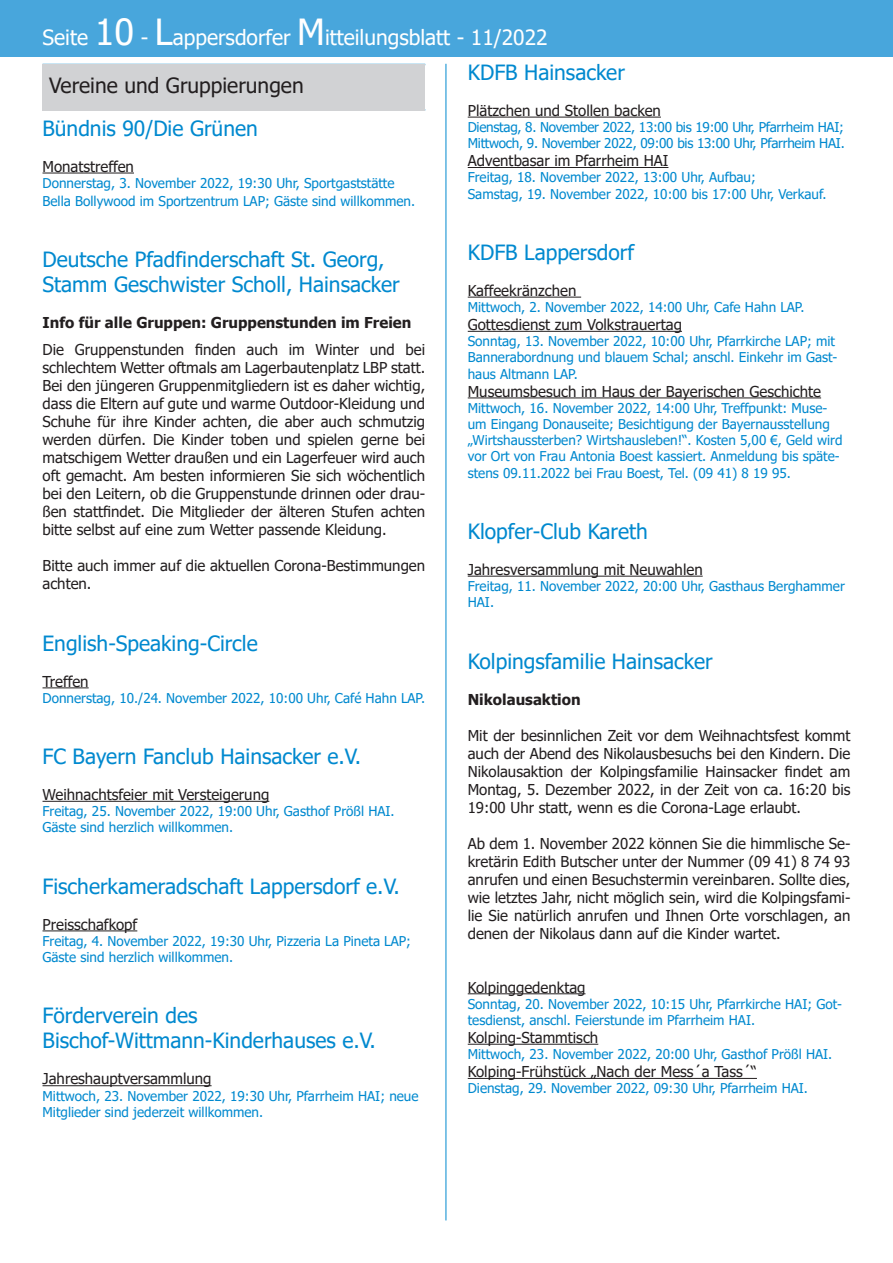
<style>
.page{position:relative;width:893px;height:1263px;background:#fff}
.page>*{position:absolute;margin:0;border:0;box-sizing:border-box;transform-origin:0 0}
.t1{font:21px/25.2px "Tahoma";color:#0089cf}
.t2{font:21px "Tahoma";color:#fff}
.t3{font:21px "Tahoma";color:#231f20}
.t4{font:15px/18px "Tahoma";color:#231f20;text-align:justify}
.t5{font:700 15px "Tahoma";color:#231f20}
.t6{font:13.5px/16.2px "Tahoma";color:#0089cf}
.t7{font:13.5px/16.2px "Tahoma";letter-spacing:-.02em;color:#0089cf}
.s1{font-size:36px}
</style>
<div class="page">
<div style="left:0;top:0;width:893px;height:57px;background:#48a6dc"></div>
<hr style="left:446px;top:64px;width:1px;height:1156px;background:#0089cf">
<hr style="left:468px;top:1078px;width:289px;height:1px;background:#231f20">
<hr style="left:468px;top:1044px;width:130px;height:1px;background:#231f20">
<hr style="left:468px;top:993px;width:117px;height:1px;background:#231f20">
<hr style="left:468px;top:576px;width:235px;height:1px;background:#231f20">
<hr style="left:468px;top:397px;width:353px;height:1px;background:#231f20">
<hr style="left:468px;top:331px;width:214px;height:1px;background:#231f20">
<div style="left:43px;top:64px;width:382px;height:47px;background:#d1d2d4"></div>
<hr style="left:43px;top:1085px;width:169px;height:1px;background:#231f20">
<hr style="left:43px;top:930px;width:94px;height:1px;background:#231f20">
<hr style="left:43px;top:801px;width:226px;height:1px;background:#231f20">
<hr style="left:43px;top:173px;width:91px;height:1px;background:#231f20">
<hr style="left:43px;top:687px;width:46px;height:1px;background:#231f20">
<hr style="left:468px;top:117px;width:193px;height:1px;background:#231f20">
<hr style="left:468px;top:167px;width:200px;height:1px;background:#231f20">
<hr style="left:468px;top:297px;width:113px;height:1px;background:#231f20">
<h1 class="t2" style="left:43px;top:24px;width:507px">Seite <span class="s1">10</span> - <span class="s1">L</span>appersdorfer <span class="s1">M</span>itteilungsblatt - 11/2022</h1>
<p class="t3" style="left:49px;top:71px;width:256px">Vereine und Gruppierungen</p>
<h3 class="t1" style="left:43px;top:117px;width:217px">Bündnis 90/Die Grünen</h3>
<p class="t4" style="left:43px;top:158px;width:93px">Monatstreffen</p>
<p class="t6" style="left:43px;top:175px;width:374px;line-height:18px">Donnerstag, 3. November 2022, 19:30 Uhr, Sportgaststätte<br>Bella Bollywood im Sportzentrum LAP; Gäste sind willkommen.</p>
<h3 class="t1" style="left:468px;top:61px;width:159px">KDFB Hainsacker</h3>
<p class="t4" style="left:468px;top:102px;width:195px">Plätzchen und Stollen backen</p>
<p class="t7" style="left:468px;top:120px;width:379px">Dienstag, 8. November 2022, 13:00 bis 19:00 Uhr, Pfarrheim HAI;<br>Mittwoch, 9. November 2022, 09:00 bis 13:00 Uhr, Pfarrheim HAI.</p>
<p class="t4" style="left:468px;top:153px;width:202px">Adventbasar im Pfarrheim HAI</p>
<p class="t6" style="left:468px;top:170px;width:360px">Freitag, 18. November 2022, 13:00 Uhr, Aufbau;<br>Samstag, 19. November 2022, 10:00 bis 17:00 Uhr, Verkauf.</p>
<h3 class="t1" style="left:43px;top:248px;width:359px">Deutsche Pfadfinderschaft St. Georg,<br>Stamm Geschwister Scholl, Hainsacker</h3>
<h5 class="t5" style="left:43px;top:312px;width:370px">Info für alle Gruppen: Gruppenstunden im Freien</h5>
<p class="t4" style="left:43px;top:342px;width:384px">Die Gruppenstunden finden auch im Winter und bei schlechtem Wetter oftmals am Lagerbautenplatz LBP statt.<br>Bei den jüngeren Gruppenmitgliedern ist es daher wichtig, dass die Eltern auf gute und warme Outdoor-Kleidung und Schuhe für ihre Kinder achten, die aber auch schmutzig werden dürfen. Die Kinder toben und spielen gerne bei matschigem Wetter draußen und ein Lagerfeuer wird auch oft gemacht. Am besten informieren Sie sich wöchentlich</p>
<p class="t4" style="left:43px;top:486px;width:384px">bei den Leitern, ob die Gruppenstunde drinnen oder drau-</p>
<p class="t4" style="left:43px;top:504px;width:384px">ßen stattfindet. Die Mitglieder der älteren Stufen achten bitte selbst auf eine zum Wetter passende Kleidung.</p>
<p class="t4" style="left:43px;top:558px;width:384px">Bitte auch immer auf die aktuellen Corona-Bestimmungen achten.</p>
<h3 class="t1" style="left:43px;top:631px;width:217px">English-Speaking-Circle</h3>
<p class="t4" style="left:43px;top:673px;width:48px">Treffen</p>
<p class="t6" style="left:43px;top:691px;width:384px">Donnerstag, 10./24. November 2022, 10:00 Uhr, Café Hahn LAP.</p>
<h3 class="t1" style="left:43px;top:745px;width:320px">FC Bayern Fanclub Hainsacker e.V.</h3>
<p class="t4" style="left:43px;top:786px;width:228px">Weihnachtsfeier mit Versteigerung</p>
<p class="t6" style="left:43px;top:804px;width:354px">Freitag, 25. November 2022, 19:00 Uhr, Gasthof Prößl HAI.<br>Gäste sind herzlich willkommen.</p>
<h3 class="t1" style="left:43px;top:874px;width:359px">Fischerkameradschaft Lappersdorf e.V.</h3>
<p class="t4" style="left:43px;top:916px;width:96px">Preisschafkopf</p>
<p class="t6" style="left:43px;top:934px;width:370px">Freitag, 4. November 2022, 19:30 Uhr, Pizzeria La Pineta LAP;<br>Gäste sind herzlich willkommen.</p>
<h3 class="t1" style="left:43px;top:1004px;width:335px">Förderverein des<br>Bischof-Wittmann-Kinderhauses e.V.</h3>
<p class="t4" style="left:43px;top:1071px;width:171px">Jahreshauptversammlung</p>
<p class="t6" style="left:43px;top:1088px;width:378px">Mittwoch, 23. November 2022, 19:30 Uhr, Pfarrheim HAI; neue<br>Mitglieder sind jederzeit willkommen.</p>
<h3 class="t1" style="left:468px;top:241px;width:168px">KDFB Lappersdorf</h3>
<p class="t4" style="left:468px;top:282px;width:110px">Kaffeekränzchen</p>
<p class="t6" style="left:468px;top:300px;width:338px">Mittwoch, 2. November 2022, 14:00 Uhr, Cafe Hahn LAP.</p>
<p class="t4" style="left:468px;top:316px;width:216px">Gottesdienst zum Volkstrauertag</p>
<p class="t6" style="left:468px;top:334px;width:371px">Sonntag, 13. November 2022, 10:00 Uhr, Pfarrkirche LAP; mit<br>Bannerabordnung und blauem Schal; anschl. Einkehr im Gast&shy;haus Altmann LAP.</p>
<p class="t4" style="left:468px;top:383px;width:355px">Museumsbesuch im Haus der Bayerischen Geschichte</p>
<p class="t6" style="left:468px;top:401px;width:376px">Mittwoch, 16. November 2022, 14:00 Uhr, Treffpunkt: Muse&shy;um Eingang Donauseite; Besichtigung der Bayernausstellung „Wirtshaussterben? Wirtshausleben!“. Kosten 5,00 €, Geld wird vor Ort von Frau Antonia Boest kassiert. Anmeldung bis späte&shy;stens 09.11.2022 bei Frau Boest, Tel. (09 41) 8 19 95.</p>
<h3 class="t1" style="left:468px;top:520px;width:182px">Klopfer-Club Kareth</h3>
<p class="t4" style="left:468px;top:561px;width:236px">Jahresversammlung mit Neuwahlen</p>
<p class="t6" style="left:468px;top:579px;width:379px">Freitag, 11. November 2022, 20:00 Uhr, Gasthaus Berghammer<br>HAI.</p>
<h3 class="t1" style="left:468px;top:649px;width:246px">Kolpingsfamilie Hainsacker</h3>
<h5 class="t5" style="left:468px;top:688px;width:114px">Nikolausaktion</h5>
<p class="t4" style="left:468px;top:727px;width:384px">Mit der besinnlichen Zeit vor dem Weihnachtsfest kommt auch der Abend des Nikolausbesuchs bei den Kindern. Die Nikolausaktion der Kolpingsfamilie Hainsacker findet am Montag, 5. Dezember 2022, in der Zeit von ca. 16:20 bis</p>
<p class="t4" style="left:468px;top:799px;width:335px">19:00 Uhr statt, wenn es die Corona-Lage erlaubt.</p>
<p class="t4" style="left:468px;top:835px;width:384px">Ab dem 1. November 2022 können Sie die himmlische Se&shy;kretärin Edith Butscher unter der Nummer (09 41) 8 74 93 anrufen und einen Besuchstermin vereinbaren. Sollte dies, wie letztes Jahr, nicht möglich sein, wird die Kolpingsfami&shy;lie Sie natürlich anrufen und Ihnen Orte vorschlagen, an denen der Nikolaus dann auf die Kinder wartet.</p>
<p class="t4" style="left:468px;top:979px;width:119px">Kolpinggedenktag</p>
<p class="t6" style="left:468px;top:996px;width:376px">Sonntag, 20. November 2022, 10:15 Uhr, Pfarrkirche HAI; Got&shy;tesdienst, anschl. Feierstunde im Pfarrheim HAI.</p>
<p class="t4" style="left:468px;top:1029px;width:132px">Kolping-Stammtisch</p>
<p class="t6" style="left:468px;top:1047px;width:366px">Mittwoch, 23. November 2022, 20:00 Uhr, Gasthof Prößl HAI.</p>
<p class="t4" style="left:468px;top:1063px;width:291px">Kolping-Frühstück „Nach der Mess´a Tass´“</p>
<p class="t6" style="left:468px;top:1081px;width:342px">Dienstag, 29. November 2022, 09:30 Uhr, Pfarrheim HAI.</p>
</div>
